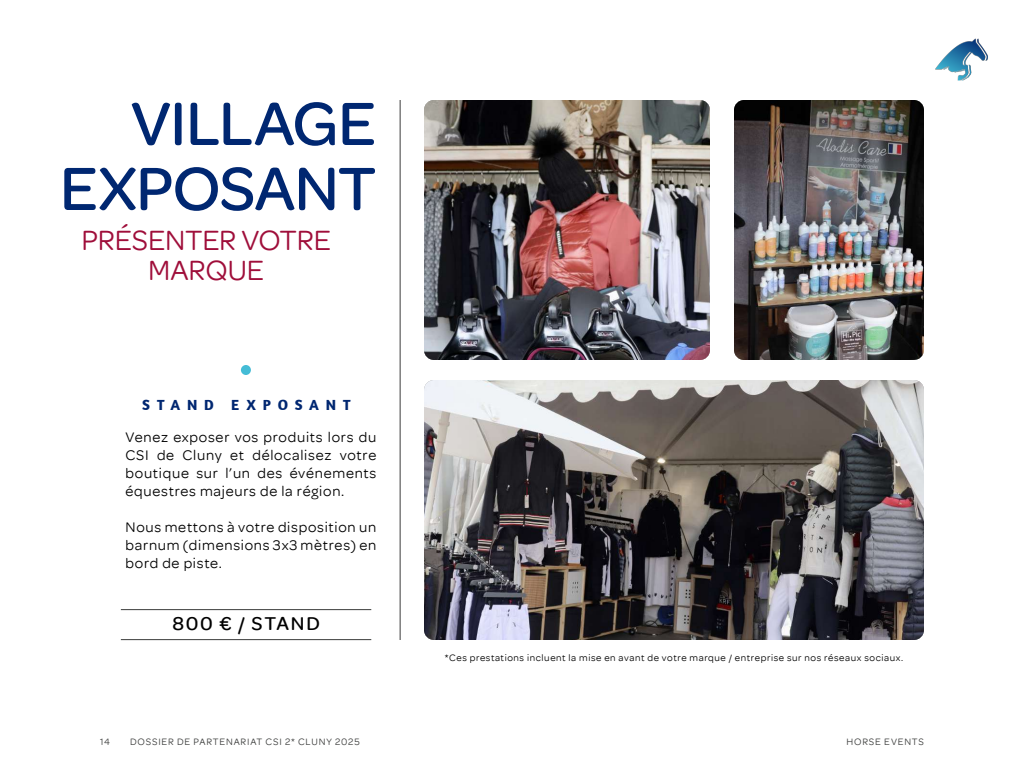
<style>
.page{position:relative;width:1024px;height:768px;background:#fff}
.page>*{position:absolute;margin:0;border:0;box-sizing:border-box;transform-origin:0 0}
.t1{font:500 65px/65px "Omnes";letter-spacing:-.015em;color:#002771;text-align:right}
.t2{font:30px/30px "Omnes";letter-spacing:-.005em;color:#9f0e3a;text-align:center}
.t3{font:500 20px "Omnes";letter-spacing:.085em;color:#000}
.t4{font:15px/18px "Omnes";letter-spacing:.05em;color:#000;text-align:justify}
.t5{font:700 15px "Amaranth";letter-spacing:.455em;color:#002771}
.t6{font:10px "Omnes";letter-spacing:.06em;color:#000}
.t7{font:10px "Omnes";letter-spacing:.085em;color:#3b3c3b}
</style>
<div class="page">
<img style="left:424px;top:380px;width:500px;height:260px">
<img style="left:734px;top:100px;width:190px;height:260px">
<img style="left:424px;top:100px;width:286px;height:260px">
<hr style="left:400px;top:100px;width:1px;height:540px;background:#3b3c3b">
<img style="left:935px;top:38px;width:53px;height:43px">
<hr style="left:121px;top:639px;width:250px;height:1px;background:#3b3c3b">
<hr style="left:121px;top:609px;width:250px;height:1px;background:#3b3c3b">
<div style="left:241px;top:365px;width:10px;height:10px;background:#44bcd6;border-radius:50%"></div>
<h1 class="t1" style="left:60px;top:91px;width:318px">VILLAGE<br>EXPOSANT</h1>
<h2 class="t2" style="left:82px;top:225px;width:251px">PRÉSENTER VOTRE<br>MARQUE</h2>
<p class="t5" style="left:142px;top:395px;width:210px">STAND EXPOSANT</p>
<p class="t4" style="left:126px;top:428px;width:252px">Venez exposer vos produits lors du CSI de Cluny et délocalisez votre boutique sur l’un des événements équestres majeurs de la région.</p>
<p class="t4" style="left:126px;top:518px;width:252px">Nous mettons à votre disposition un barnum (dimensions 3x3 mètres) en bord de piste.</p>
<h3 class="t3" style="left:173px;top:612px;width:149px">800 € / STAND</h3>
<p class="t6" style="left:445px;top:652px;width:460px">*Ces prestations incluent la mise en avant de votre marque / entreprise sur nos réseaux sociaux.</p>
<p class="t7" style="left:100px;top:736px;width:11px">14</p>
<p class="t7" style="left:130px;top:736px;width:231px">DOSSIER DE PARTENARIAT CSI 2* CLUNY 2025</p>
<p class="t7" style="left:847px;top:736px;width:79px">HORSE EVENTS</p>
</div>
